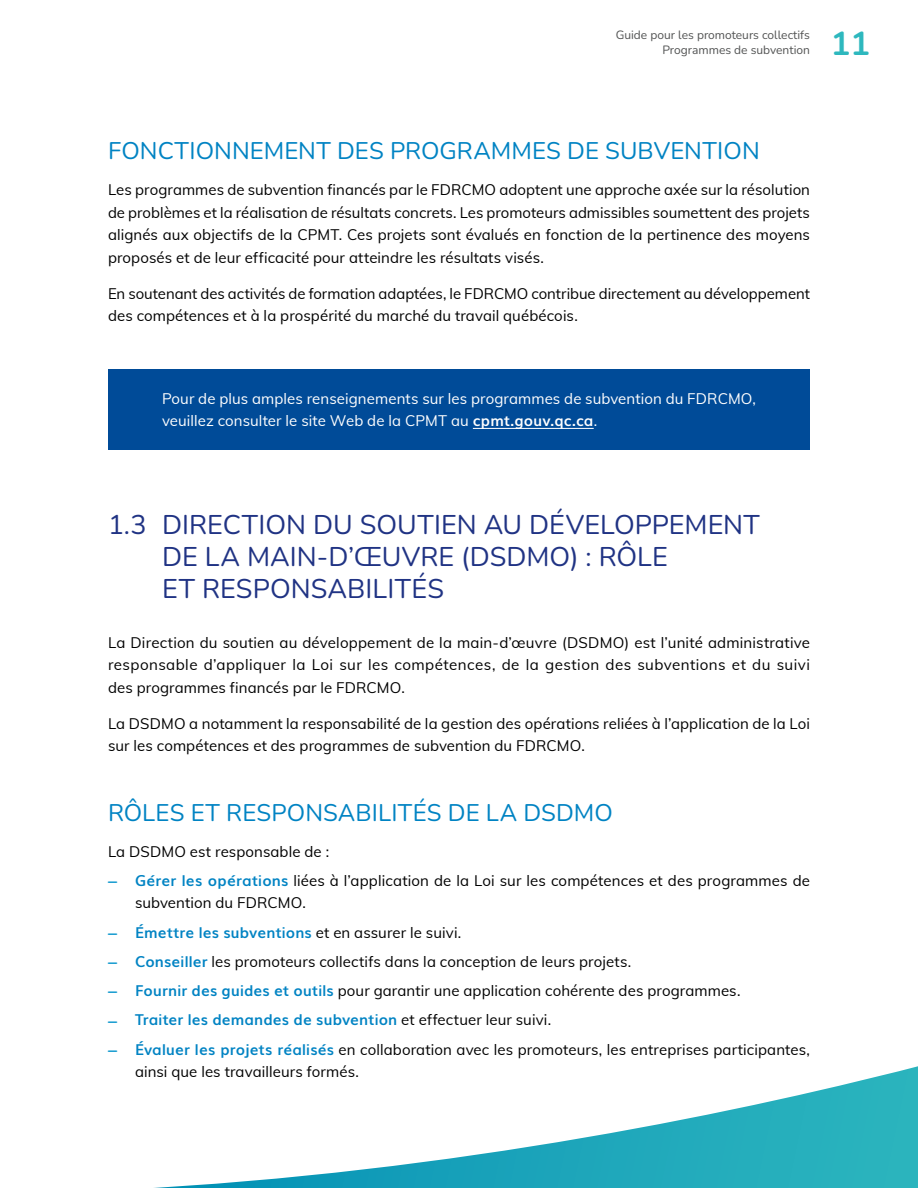
<style>
.page{position:relative;width:918px;height:1188px;background:#fff}
.page>*{position:absolute;margin:0;border:0;box-sizing:border-box;transform-origin:0 0}
.t1{font:700 33px "Nunito";color:#2eb8be}
.H3{font:27px/32.4px "Nunito";color:#203384}
.t2{font:24px "Nunito";letter-spacing:.005em;color:#0083c3}
.t3{font:15px/22.5px "Muli";letter-spacing:.005em;color:#000}
.t4{font:15px/22.5px "Muli";letter-spacing:.005em;color:#fff}
.t5{font:700 15px "Muli";letter-spacing:.015em;color:#0083c3}
.t6{font:12px/14.4px "Nunito";color:#535454;text-align:right}
.s1{font-weight:700}
.s2{font-family:"Nunito";font-weight:700;font-size:18px;color:#0092cb}
.s3{font-weight:700;color:#0083c3}
.s4{font-family:"Nunito";font-size:18px;color:#0092cb}
.s5{font-weight:400;color:#000}
</style>
<div class="page">
<svg style="left:154px;top:1066px;width:764px;height:122px"></svg>
<div style="left:108px;top:369px;width:702px;height:81px;background:#004b98"></div>
<hr style="left:473px;top:428px;width:121px;height:1px;background:#fff">
<p class="t6" style="left:616px;top:27px;width:196px">Guide pour les promoteurs collectifs<br>Programmes de subvention</p>
<h1 class="t1" style="left:831px;top:20px;width:41px">11</h1>
<h5 class="t2" style="left:108px;top:134px;width:653px">FONCTIONNEMENT DES PROGRAMMES DE SUBVENTION</h5>
<p class="t3" style="left:108px;top:178px;width:704px;text-align:justify">Les programmes de subvention financés par le FDRCMO adoptent une approche axée sur la résolution de problèmes et la réalisation de résultats concrets. Les promoteurs admissibles soumettent des projets alignés aux objectifs de la CPMT. Ces projets sont évalués en fonction de la pertinence des moyens proposés et de leur efficacité pour atteindre les résultats visés.</p>
<p class="t3" style="left:108px;top:281px;width:704px">En soutenant des activités de formation adaptées, le FDRCMO contribue directement au développement des compétences et à la prospérité du marché du travail québécois.</p>
<p class="t4" style="left:162px;top:386px;width:595px">Pour de plus amples renseignements sur les programmes de subvention du FDRCMO, veuillez consulter le site Web de la CPMT au <span class="s1">cpmt.gouv.qc.ca</span>.</p>
<h1 class="H3" style="left:162px;top:507px;width:599px;text-indent:-54px">1.3 DIRECTION DU SOUTIEN AU DÉVELOPPEMENT<br>DE LA MAIN-D’ŒUVRE (DSDMO) : RÔLE<br>ET RESPONSABILITÉS</h1>
<p class="t3" style="left:108px;top:630px;width:704px;text-align:justify">La Direction du soutien au développement de la main-d’œuvre (DSDMO) est l’unité administrative responsable d’appliquer la Loi sur les compétences, de la gestion des subventions et du suivi des programmes financés par le FDRCMO.</p>
<p class="t3" style="left:108px;top:711px;width:704px">La DSDMO a notamment la responsabilité de la gestion des opérations reliées à l’application de la Loi sur les compétences et des programmes de subvention du FDRCMO.</p>
<h5 class="t2" style="left:108px;top:796px;width:506px">RÔLES ET RESPONSABILITÉS DE LA DSDMO</h5>
<p class="t3" style="left:108px;top:839px;width:223px">La DSDMO est responsable de :</p>
<p class="t3" style="left:135px;top:869px;width:677px;text-indent:-27px"><span class="s2">–</span> <span class="s3">Gérer les opérations</span> liées à l’application de la Loi sur les compétences et des programmes de subvention du FDRCMO.</p>
<p class="t5" style="left:108px;top:920px;width:355px"><span class="s4">–</span> Émettre les subventions <span class="s5">et en assurer le suivi.</span></p>
<p class="t3" style="left:108px;top:950px;width:525px"><span class="s2">–</span> <span class="s3">Conseiller</span> les promoteurs collectifs dans la conception de leurs projets.</p>
<p class="t3" style="left:108px;top:979px;width:634px"><span class="s2">–</span> <span class="s3">Fournir des guides et outils</span> pour garantir une application cohérente des programmes.</p>
<p class="t5" style="left:108px;top:1008px;width:445px"><span class="s4">–</span> Traiter les demandes de subvention <span class="s5">et effectuer leur suivi.</span></p>
<p class="t3" style="left:135px;top:1037px;width:677px;text-indent:-27px"><span class="s2">–</span> <span class="s3">Évaluer les projets réalisés</span> en collaboration avec les promoteurs, les entreprises participantes, ainsi que les travailleurs formés.</p>
</div>
